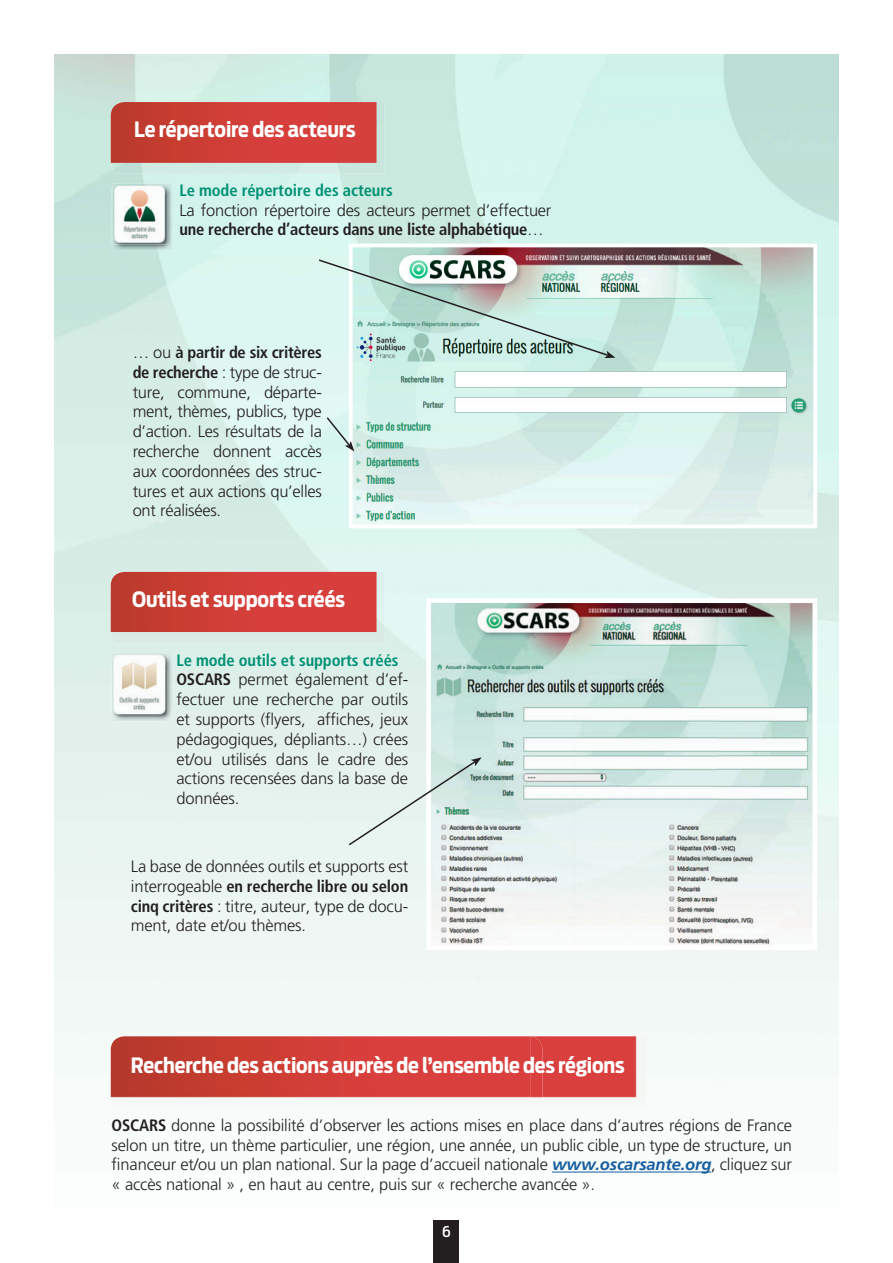
<style>
.page{position:relative;width:893px;height:1263px;background:#fff}
.page>*{position:absolute;margin:0;border:0;box-sizing:border-box;transform-origin:0 0}
.t1{font:700 21px "Antenna Cond";letter-spacing:-.01em;color:#fff}
.t2{font:300 16.5px/19.8px "Frutiger";letter-spacing:-.01em;color:#231f20;text-align:justify}
.t3{font:700 condensed 16.5px "Frutiger";letter-spacing:-.005em;color:#009174}
.t4{font:500 15px "Antenna Cond";color:#fff}
.s1{font-weight:700;font-stretch:condensed}
.s2{font-weight:700;font-stretch:condensed;color:#009174}
.s3{font-weight:700;font-style:italic;color:#175d9e}
</style>
<div class="page">
<div style="left:434px;top:1220px;width:25px;height:43px;background:#231f20"></div>
<img style="left:111px;top:102px;width:273px;height:72px">
<img style="left:113px;top:183px;width:59px;height:67px">
<img style="left:112px;top:186px;width:1px;height:58px">
<img style="left:113px;top:183px;width:54px;height:61px">
<img style="left:354px;top:249px;width:458px;height:274px">
<div style="left:349px;top:244px;width:468px;height:284px;border:4px solid #fff"></div>
<svg style="left:325px;top:416px;width:29px;height:35px"></svg>
<img style="left:317px;top:258px;width:298px;height:100px">
<img style="left:112px;top:653px;width:61px;height:68px">
<img style="left:112px;top:653px;width:55px;height:63px">
<img style="left:111px;top:572px;width:273px;height:71px">
<img style="left:111px;top:1036px;width:536px;height:72px">
<hr style="left:552px;top:1171px;width:159px;height:1px;background:#175d9e">
<img style="left:531px;top:1036px;width:12px;height:72px">
<img style="left:432px;top:604px;width:379px;height:340px">
<div style="left:426px;top:598px;width:391px;height:352px;border:5px solid #fff"></div>
<svg style="left:347px;top:757px;width:135px;height:90px;background:#dae8e3"></svg>
<p class="t1" style="left:134px;top:117px;width:223px">Le répertoire des acteurs</p>
<p class="t3" style="left:179px;top:180px;width:215px">Le mode répertoire des acteurs</p>
<p class="t2" style="left:179px;top:200px;width:373px">La fonction répertoire des acteurs permet d’effectuer <span class="s1">une recherche d’acteurs dans une liste alphabétique</span>…</p>
<p class="t2" style="left:133px;top:343px;width:191px">… ou <span class="s1">à partir de six critères de recherche</span> : type de struc&shy;ture, commune, départe&shy;ment, thèmes, publics, type d’action. Les résultats de la recherche donnent accès aux coordonnées des struc&shy;tures et aux actions qu’elles ont réalisées.</p>
<p class="t1" style="left:132px;top:587px;width:214px">Outils et supports créés</p>
<p class="t2" style="left:176px;top:650px;width:233px;text-align:left"><span class="s2">Le mode outils et supports créés<br></span><span class="s1">OSCARS</span> permet également d’ef&shy;fectuer une recherche par outils et supports (flyers, affiches, jeux pédagogiques, dépliants…) crées et/ou utilisés dans le cadre des actions recensées dans la base de données.</p>
<p class="t2" style="left:131px;top:857px;width:279px">La base de données outils et supports est interrogeable <span class="s1">en recherche libre ou selon cinq critères</span> : titre, auteur, type de docu&shy;ment, date et/ou thèmes.</p>
<p class="t1" style="left:131px;top:1053px;width:495px">Recherche des actions auprès de l’ensemble des régions</p>
<p class="t2" style="left:112px;top:1115px;width:682px"><span class="s1">OSCARS</span> donne la possibilité d’observer les actions mises en place dans d’autres régions de France selon un titre, un thème particulier, une région, une année, un public cible, un type de structure, un financeur et/ou un plan national. Sur la page d’accueil nationale <span class="s3">www.oscarsante.org</span>, cliquez sur « accès national » , en haut au centre, puis sur « recherche avancée ».</p>
<p class="t4" style="left:442px;top:1222px;width:10px">6</p>
</div>
